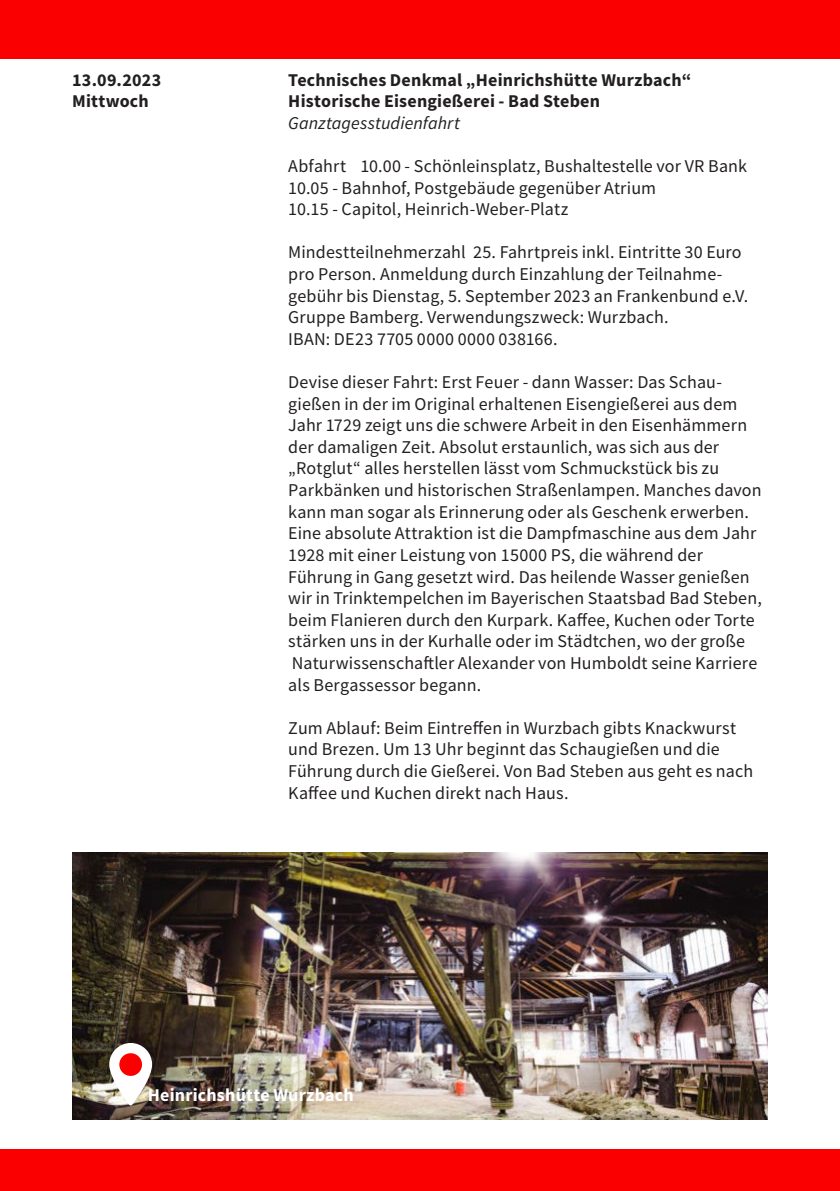
<style>
.page{position:relative;width:840px;height:1191px;background:#fff}
.page>*{position:absolute;margin:0;border:0;box-sizing:border-box;transform-origin:0 0}
.t1{font:18px/21.6px "Source Sans Pro";letter-spacing:.005em;color:#231f20}
.t2{font:700 18px "Source Sans Pro";letter-spacing:.01em;color:#231f20}
.t3{font:700 18px "Source Sans Pro";letter-spacing:.01em;color:#fff}
.t4{font:italic 18px "Source Sans Pro";letter-spacing:.005em;color:#231f20}
</style>
<div class="page">
<div style="left:0;top:1149px;width:839px;height:42px;background:#fb0000"></div>
<div style="left:0;top:0;width:839px;height:59px;background:#fb0000"></div>
<img style="left:72px;top:852px;width:695px;height:267px">
<svg style="left:109px;top:1043px;width:43px;height:62px"></svg>
<div style="left:119px;top:1053px;width:23px;height:23px;background:#fb0000;border-radius:50%"></div>
<p class="t2" style="left:72px;top:72px;width:91px">13.09.2023</p>
<p class="t2" style="left:288px;top:72px;width:404px">Technisches Denkmal „Heinrichshütte Wurzbach“</p>
<p class="t2" style="left:72px;top:94px;width:78px">Mittwoch</p>
<p class="t2" style="left:288px;top:94px;width:313px">Historische Eisengießerei - Bad Steben</p>
<p class="t4" style="left:288px;top:116px;width:173px">Ganztagesstudienfahrt</p>
<p class="t1" style="left:288px;top:156px;width:460px">Abfahrt 10.00 - Schönleinsplatz, Bushaltestelle vor VR Bank<br>10.05 - Bahnhof, Postgebäude gegenüber Atrium<br>10.15 - Capitol, Heinrich-Weber-Platz</p>
<p class="t1" style="left:288px;top:242px;width:461px">Mindestteilnehmerzahl 25. Fahrtpreis inkl. Eintritte 30 Euro pro Person. Anmeldung durch Einzahlung der Teilnahme&shy;gebühr bis Dienstag, 5. September 2023 an Frankenbund e.V.<br>Gruppe Bamberg. Verwendungszweck: Wurzbach.<br>IBAN: DE23 7705 0000 0000 038166.</p>
<p class="t1" style="left:288px;top:372px;width:474px">Devise dieser Fahrt: Erst Feuer - dann Wasser: Das Schau&shy;gießen in der im Original erhaltenen Eisengießerei aus dem Jahr 1729 zeigt uns die schwere Arbeit in den Eisenhämmern der damaligen Zeit. Absolut erstaunlich, was sich aus der „Rotglut“ alles herstellen lässt vom Schmuckstück bis zu Parkbänken und historischen Straßenlampen. Manches davon kann man sogar als Erinnerung oder als Geschenk erwerben.<br>Eine absolute Attraktion ist die Dampfmaschine aus dem Jahr 1928 mit einer Leistung von 15000 PS, die während der Führung in Gang gesetzt wird. Das heilende Wasser genießen wir in Trinktempelchen im Bayerischen Staatsbad Bad Steben, beim Flanieren durch den Kurpark. Kaffee, Kuchen oder Torte stärken uns in der Kurhalle oder im Städtchen, wo der große Naturwissenschaftler Alexander von Humboldt seine Karriere als Bergassessor begann.</p>
<p class="t1" style="left:288px;top:717px;width:466px">Zum Ablauf: Beim Eintreffen in Wurzbach gibts Knackwurst und Brezen. Um 13 Uhr beginnt das Schaugießen und die Führung durch die Gießerei. Von Bad Steben aus geht es nach Kaffee und Kuchen direkt nach Haus.</p>
<p class="t3" style="left:148px;top:1087px;width:207px">Heinrichshütte Wurzbach</p>
</div>
